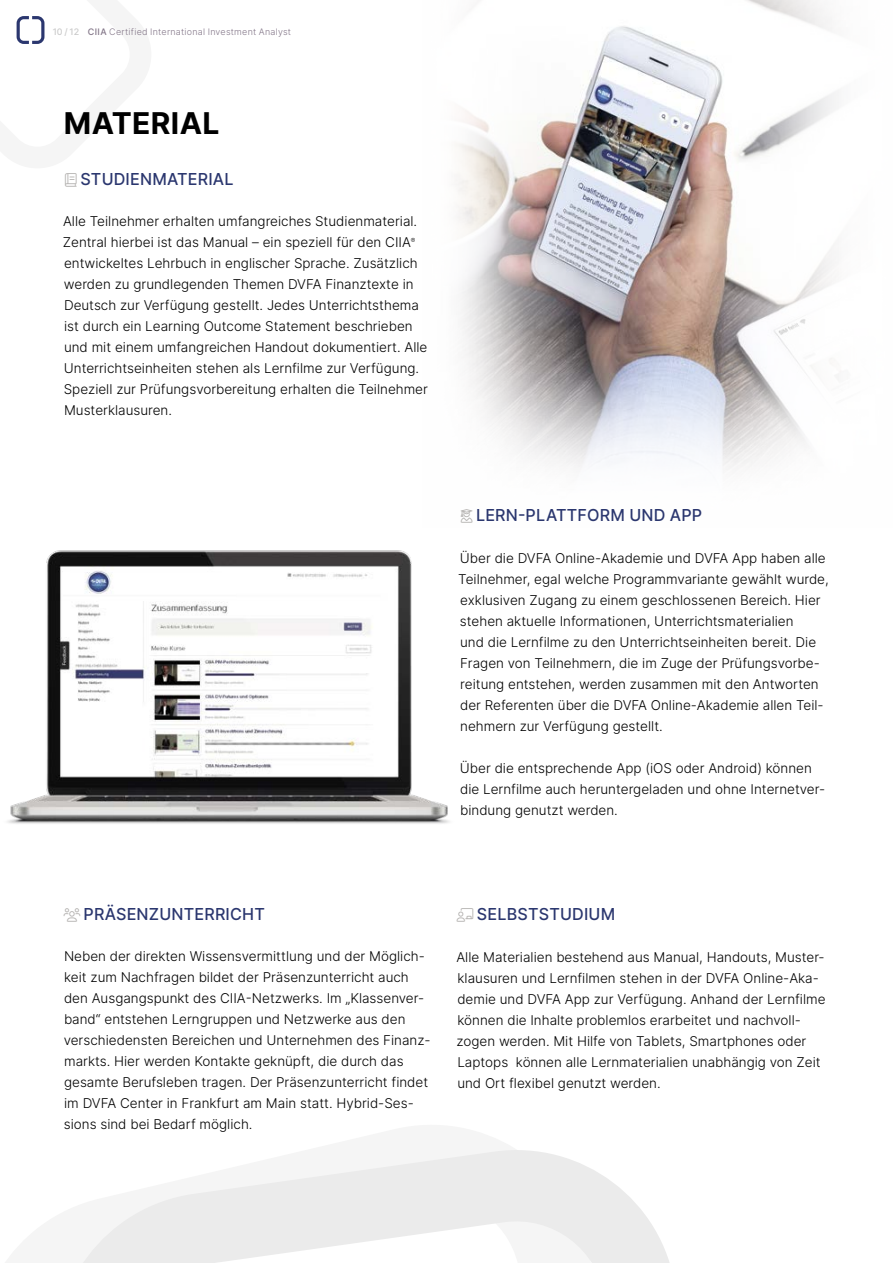
<style>
.page{position:relative;width:893px;height:1263px;background:#fff}
.page>*{position:absolute;margin:0;border:0;box-sizing:border-box;transform-origin:0 0}
.Headline{font:700 30px "Inter";letter-spacing:.01em;color:#000}
.Text_title{font:500 16.5px "Inter";letter-spacing:.01em;color:#2b376f}
.Fließtext{font:300 13.5px/21px "Inter";color:#000}
.t1{font:300 9px "Inter";letter-spacing:.025em;color:#837688}
.s1{font-weight:500;color:#cbcbcb}
.s2{font-weight:500}
</style>
<div class="page">
<svg style="left:82px;top:1150px;width:588px;height:113px;fill:#ebebeb"></svg>
<img style="left:456px;top:0;width:383px;height:470px">
<img style="left:7px;top:466px;width:456px;height:358px">
<svg style="left:461px;top:509px;width:2px;height:14px"></svg>
<svg style="left:16px;top:16px;width:29px;height:28px"></svg>
<p class="t1" style="left:53px;top:25px;width:240px"><span class="s1">10 / 12</span> <span class="s2">CIIA</span> Certified International Investment Analyst</p>
<p class="Headline" style="left:64px;top:101px;width:157px">MATERIAL</p>
<p class="Text_title" style="left:80px;top:167px;width:155px">STUDIENMATERIAL</p>
<p class="Fließtext" style="left:63px;top:210px;width:367px">Alle Teilnehmer erhalten umfangreiches Studienmaterial.<br>Zentral hierbei ist das Manual – ein speziell für den CIIA<sup>® </sup>entwickeltes Lehrbuch in englischer Sprache. Zusätzlich werden zu grundlegenden Themen DVFA Finanztexte in Deutsch zur Verfügung gestellt. Jedes Unterrichtsthema ist durch ein Learning Outcome Statement beschrieben und mit einem umfangreichen Handout dokumentiert. Alle Unterrichtseinheiten stehen als Lernfilme zur Verfügung.<br>Speziell zur Prüfungsvorbereitung erhalten die Teilnehmer Musterklausuren.</p>
<p class="Text_title" style="left:476px;top:503px;width:228px">LERN-PLATTFORM UND APP</p>
<p class="Fließtext" style="left:458px;top:548px;width:372px">Über die DVFA Online-Akademie und DVFA App haben alle Teilnehmer, egal welche Programmvariante gewählt wurde, exklusiven Zugang zu einem geschlossenen Bereich. Hier stehen aktuelle Informationen, Unterrichtsmaterialien<br>und die Lernfilme zu den Unterrichtseinheiten bereit. Die Fragen von Teilnehmern, die im Zuge der Prüfungsvorbe&shy;reitung entstehen, werden zusammen mit den Antworten der Referenten über die DVFA Online-Akademie allen Teil&shy;nehmern zur Verfügung gestellt.</p>
<p class="Fließtext" style="left:460px;top:758px;width:367px">Über die entsprechende App (iOS oder Android) können die Lernfilme auch heruntergeladen und ohne Internetver&shy;bindung genutzt werden.</p>
<p class="Text_title" style="left:84px;top:902px;width:183px">PRÄSENZUNTERRICHT</p>
<p class="Fließtext" style="left:64px;top:945px;width:368px">Neben der direkten Wissensvermittlung und der Möglich-- keit zum Nachfragen bildet der Präsenzunterricht auch den Ausgangspunkt des CIIA-Netzwerks. Im „Klassenver&shy;band“ entstehen Lerngruppen und Netzwerke aus den verschiedensten Bereichen und Unternehmen des Finanz&shy;markts. Hier werden Kontakte geknüpft, die durch das gesamte Berufsleben tragen. Der Präsenzunterricht findet im DVFA Center in Frankfurt am Main statt. Hybrid-Ses&shy;sions sind bei Bedarf möglich.</p>
<p class="Text_title" style="left:477px;top:902px;width:140px">SELBSTSTUDIUM</p>
<p class="Fließtext" style="left:456px;top:947px;width:371px">Alle Materialien bestehend aus Manual, Handouts, Muster&shy;klausuren und Lernfilmen stehen in der DVFA Online-Aka&shy;demie und DVFA App zur Verfügung. Anhand der Lernfilme können die Inhalte problemlos erarbeitet und nachvoll&shy;zogen werden. Mit Hilfe von Tablets, Smartphones oder Laptops können alle Lernmaterialien unabhängig von Zeit und Ort flexibel genutzt werden.</p>
</div>
